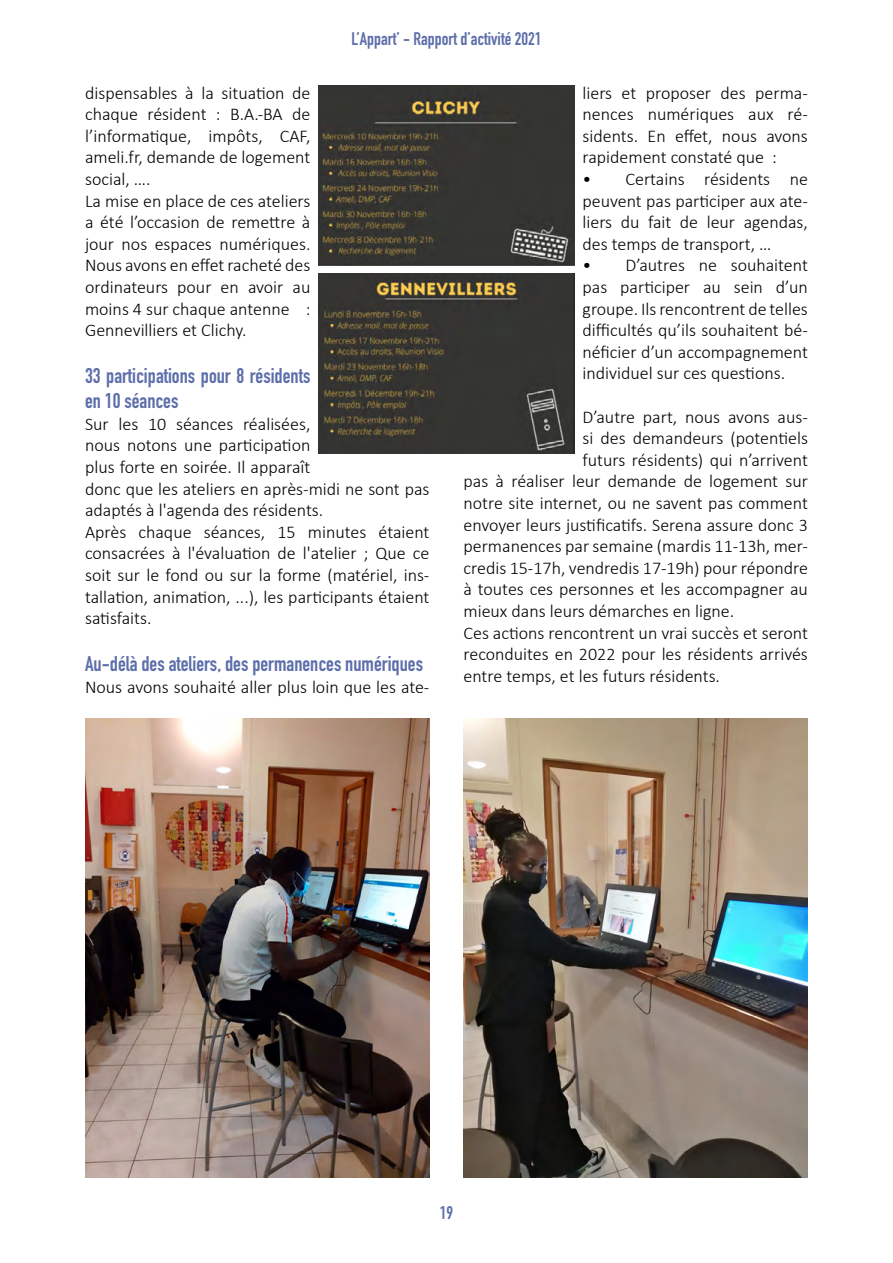
<style>
.page{position:relative;width:893px;height:1263px;background:#fff}
.page>*{position:absolute;margin:0;border:0;box-sizing:border-box;transform-origin:0 0}
.t1{font:700 21px/25.2px "DIN Condensed";color:#5d6eaa}
.t2{font:300 18px/21.6px "Calibri";color:#000;text-align:justify}
.t3{font:700 18px "DIN Condensed";color:#5d6eaa}
</style>
<div class="page">
<img style="left:319px;top:85px;width:255px;height:180px">
<img style="left:319px;top:274px;width:255px;height:180px">
<img style="left:85px;top:719px;width:344px;height:459px">
<img style="left:463px;top:719px;width:345px;height:459px">
<p class="t3" style="left:351px;top:26px;width:191px">L’Appart’ - Rapport d’activité 2021</p>
<p class="t2" style="left:85px;top:82px;width:227px">dispensables à la situation de chaque résident : B.A.-BA de l’informatique, impôts, CAF, ameli.fr, demande de logement social, ….</p>
<p class="t2" style="left:85px;top:190px;width:227px">La mise en place de ces ateliers a été l’occasion de remettre à jour nos espaces numériques.<br>Nous avons en effet racheté des ordinateurs pour en avoir au moins 4 sur chaque antenne :<br>Gennevilliers et Clichy.</p>
<p class="t1" style="left:85px;top:363px;width:227px">33 participations pour 8 résidents en 10 séances</p>
<p class="t2" style="left:85px;top:413px;width:346px;text-align:left">Sur les 10 séances réalisées,<br>nous notons une participation<br>plus forte en soirée. Il apparaît<br>donc que les ateliers en après-midi ne sont pas adaptés à l'agenda des résidents.</p>
<p class="t2" style="left:85px;top:521px;width:346px">Après chaque séances, 15 minutes étaient consacrées à l'évaluation de l'atelier ; Que ce soit sur le fond ou sur la forme (matériel, ins&shy;tallation, animation, ...), les participants étaient satisfaits.</p>
<p class="t1" style="left:85px;top:651px;width:340px">Au-délà des ateliers, des permanences numériques</p>
<p class="t2" style="left:85px;top:676px;width:346px">Nous avons souhaité aller plus loin que les ate-</p>
<p class="t2" style="left:583px;top:82px;width:227px">liers et proposer des perma&shy;nences numériques aux ré&shy;sidents. En effet, nous avons rapidement constaté que :</p>
<p class="t2" style="left:583px;top:168px;width:227px">• Certains résidents ne peuvent pas participer aux ate&shy;liers du fait de leur agendas, des temps de transport, …</p>
<p class="t2" style="left:583px;top:254px;width:227px">• D’autres ne souhaitent pas participer au sein d’un groupe. Ils rencontrent de telles difficultés qu’ils souhaitent bé&shy;néficier d’un accompagnement individuel sur ces questions.</p>
<p class="t2" style="left:583px;top:406px;width:227px">D’autre part, nous avons aus-</p>
<p class="t2" style="left:583px;top:427px;width:227px">si des demandeurs (potentiels</p>
<p class="t2" style="left:583px;top:449px;width:227px">futurs résidents) qui n’arrivent</p>
<p class="t2" style="left:463px;top:470px;width:346px">pas à réaliser leur demande de logement sur</p>
<p class="t2" style="left:463px;top:492px;width:346px">notre site internet, ou ne savent pas comment</p>
<p class="t2" style="left:463px;top:514px;width:346px">envoyer leurs justificatifs. Serena assure donc 3</p>
<p class="t2" style="left:463px;top:535px;width:346px">permanences par semaine (mardis 11-13h, mer-</p>
<p class="t2" style="left:463px;top:557px;width:346px">credis 15-17h, vendredis 17-19h) pour répondre</p>
<p class="t2" style="left:463px;top:578px;width:346px">à toutes ces personnes et les accompagner au</p>
<p class="t2" style="left:463px;top:600px;width:272px">mieux dans leurs démarches en ligne.</p>
<p class="t2" style="left:463px;top:622px;width:346px">Ces actions rencontrent un vrai succès et seront reconduites en 2022 pour les résidents arrivés entre temps, et les futurs résidents.</p>
<p class="t3" style="left:440px;top:1201px;width:15px">19</p>
</div>
